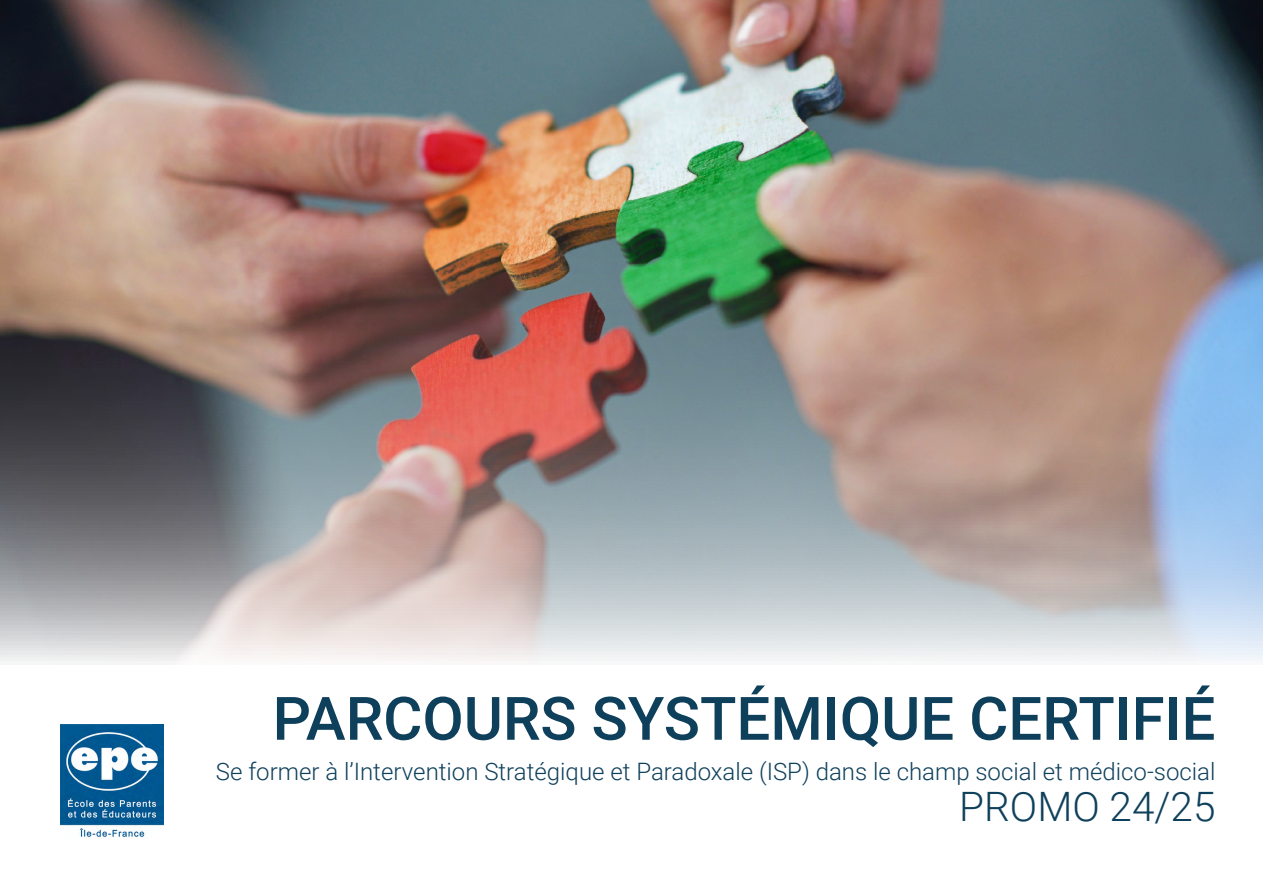
<style>
.page{position:relative;width:1263px;height:893px;background:#fff}
.page>*{position:absolute;margin:0;border:0;box-sizing:border-box;transform-origin:0 0}
.t1{font:500 60px "Roboto";color:#0f405b}
.t2{font:300 40.5px "Roboto";color:#0f405b}
.t3{font:300 24px "Roboto";color:#0f405b}
</style>
<div class="page">
<img style="left:0;top:0;width:1263px;height:661px">
<img style="left:60px;top:724px;width:104px;height:115px">
<h1 class="t1" style="left:273px;top:676px;width:944px">PARCOURS SYSTÉMIQUE CERTIFIÉ</h1>
<p class="t3" style="left:216px;top:755px;width:1001px">Se former à l’Intervention Stratégique et Paradoxale (ISP) dans le champ social et médico-social</p>
<h2 class="t2" style="left:959px;top:778px;width:258px">PROMO 24/25</h2>
</div>
